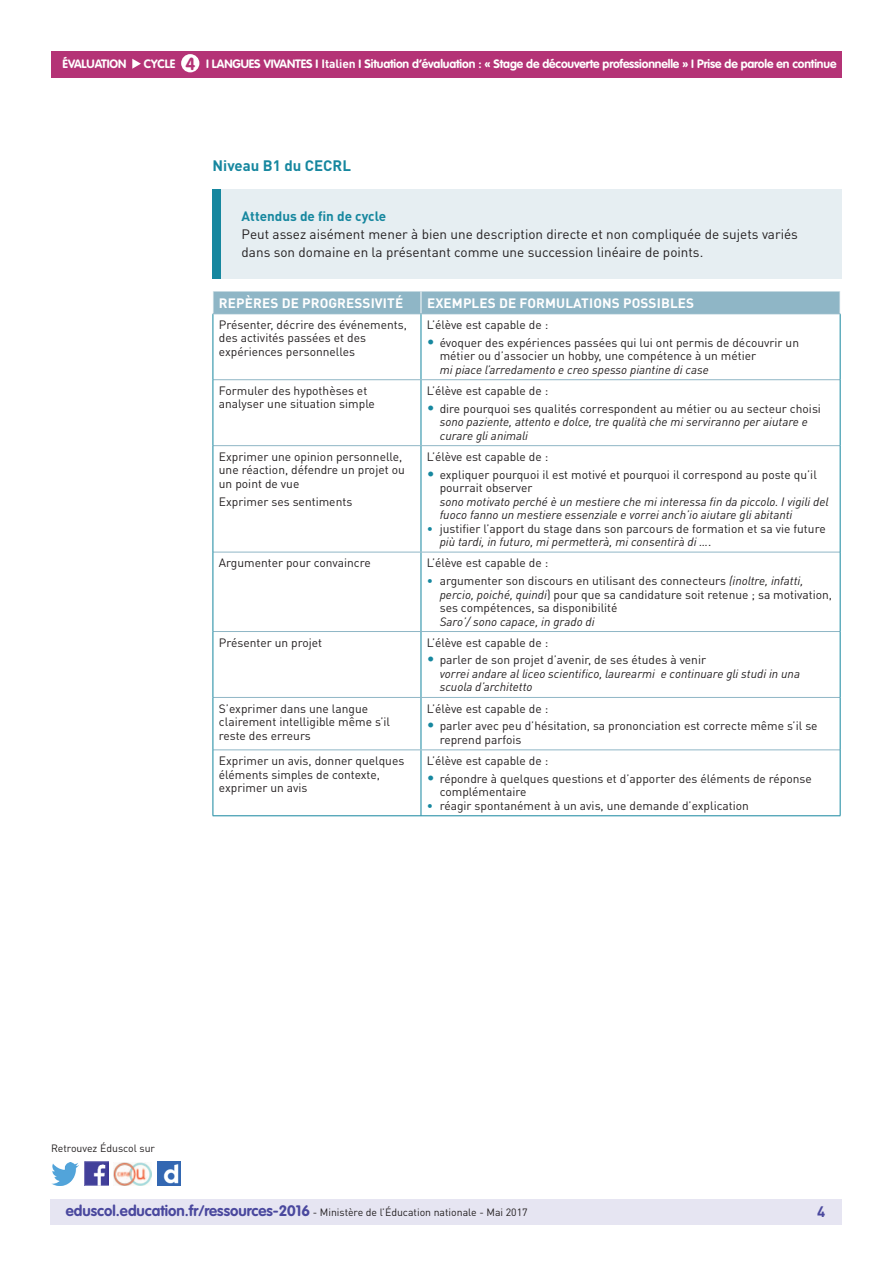
<style>
.page{position:relative;width:893px;height:1263px;background:#fff}
.page>*{position:absolute;margin:0;border:0;box-sizing:border-box;transform-origin:0 0}
.t1{font:700 17.25px "VAG Rounded Std";color:#b43376}
.t2{font:700 15px "DIN Pro";color:#16879f}
.t3{font:700 15px "DIN Pro";color:#4a489e}
.t4{font:13.5px/18px "DIN Pro";color:#231f20}
.t5{font:700 13.5px "DIN Pro";letter-spacing:.01em;color:#fff}
.t6{font:700 13.5px "DIN Pro";color:#16879f}
.t7{font:12px/13.5px "DIN Pro";color:#231f20}
.t8{font:italic 12px/13.5px "DIN Pro";color:#231f20}
.t9{font:700 12px "VAG Rounded Std";letter-spacing:-.01em;color:#fff}
.t10{font:10.5px "DIN Pro";color:#231f20}
.s1{font-family:"DIN Pro"}
.s2{font-size:15px;color:#16879f}
.s3{font-style:normal;font-size:15px;color:#16879f}
.s4{font-style:normal}
.s5{color:#16879f}
.s6{font-style:italic}
.s7{font-family:"VAG Rounded Std";font-weight:700;font-size:15px;color:#4a489e}
</style>
<div class="page">
<div style="left:50px;top:1199px;width:791px;height:26px;background:#e6e5f2"></div>
<div style="left:51px;top:51px;width:791px;height:27px;background:#b43376"></div>
<svg style="left:132px;top:59px;width:9px;height:10px"></svg>
<div style="left:181px;top:54px;width:18px;height:18px;background:#fff;border-radius:50%"></div>
<img style="left:85px;top:1162px;width:23px;height:23px">
<img style="left:51px;top:1163px;width:28px;height:22px">
<img style="left:158px;top:1162px;width:22px;height:23px">
<img style="left:114px;top:1163px;width:38px;height:22px">
<hr style="left:421px;top:314px;width:1px;height:65px;background:#16879f">
<hr style="left:421px;top:380px;width:1px;height:65px;background:#16879f">
<hr style="left:421px;top:446px;width:1px;height:106px;background:#16879f">
<hr style="left:421px;top:552px;width:1px;height:79px;background:#16879f">
<hr style="left:421px;top:632px;width:1px;height:65px;background:#16879f">
<hr style="left:421px;top:698px;width:1px;height:51px;background:#16879f">
<hr style="left:421px;top:750px;width:1px;height:65px;background:#16879f">
<hr style="left:213px;top:379px;width:208px;height:1px;background:#8fb6c6">
<hr style="left:421px;top:379px;width:419px;height:1px;background:#8fb6c6">
<hr style="left:213px;top:445px;width:208px;height:1px;background:#8fb6c6">
<hr style="left:421px;top:445px;width:419px;height:1px;background:#8fb6c6">
<hr style="left:213px;top:552px;width:208px;height:1px;background:#8fb6c6">
<hr style="left:421px;top:552px;width:419px;height:1px;background:#8fb6c6">
<hr style="left:213px;top:631px;width:208px;height:1px;background:#8fb6c6">
<hr style="left:421px;top:631px;width:419px;height:1px;background:#8fb6c6">
<hr style="left:213px;top:697px;width:208px;height:1px;background:#8fb6c6">
<hr style="left:421px;top:697px;width:419px;height:1px;background:#8fb6c6">
<hr style="left:213px;top:749px;width:208px;height:1px;background:#8fb6c6">
<hr style="left:421px;top:749px;width:419px;height:1px;background:#8fb6c6">
<hr style="left:213px;top:314px;width:1px;height:66px;background:#16879f">
<hr style="left:840px;top:314px;width:1px;height:66px;background:#16879f">
<hr style="left:213px;top:380px;width:1px;height:66px;background:#16879f">
<hr style="left:840px;top:380px;width:1px;height:66px;background:#16879f">
<hr style="left:213px;top:446px;width:1px;height:106px;background:#16879f">
<hr style="left:840px;top:446px;width:1px;height:106px;background:#16879f">
<hr style="left:213px;top:552px;width:1px;height:79px;background:#16879f">
<hr style="left:840px;top:552px;width:1px;height:79px;background:#16879f">
<hr style="left:213px;top:631px;width:1px;height:66px;background:#16879f">
<hr style="left:840px;top:631px;width:1px;height:66px;background:#16879f">
<hr style="left:213px;top:697px;width:1px;height:53px;background:#16879f">
<hr style="left:840px;top:697px;width:1px;height:53px;background:#16879f">
<hr style="left:213px;top:750px;width:1px;height:65px;background:#16879f">
<hr style="left:840px;top:750px;width:1px;height:65px;background:#16879f">
<hr style="left:213px;top:815px;width:208px;height:1px;background:#16879f">
<hr style="left:421px;top:815px;width:419px;height:1px;background:#16879f">
<div style="left:213px;top:291px;width:628px;height:23px;background:#8fb6c6"></div>
<hr style="left:213px;top:313px;width:208px;height:1px;background:#8fb6c6">
<hr style="left:421px;top:313px;width:419px;height:1px;background:#8fb6c6">
<div style="left:212px;top:189px;width:629px;height:90px;background:#e6eef2"></div>
<div style="left:212px;top:189px;width:8px;height:90px;background:#16879f"></div>
<p class="t9" style="left:63px;top:57px;width:65px">ÉVALUATION</p>
<p class="t9" style="left:144px;top:57px;width:33px">CYCLE</p>
<p class="t9" style="left:206px;top:57px;width:65px">I Langues vivante</p>
<h1 class="t1" style="left:185px;top:53px;width:11px">4</h1>
<p class="t9" style="left:306px;top:57px;width:532px">s I <span class="s1">I TALIEN</span> I Situation d’évaluation : « Stage de découverte professionnelle » I Prise de parole en continue</p>
<p class="t2" style="left:213px;top:156px;width:138px">N IVEAU B1 DU CECRL</p>
<p class="t6" style="left:242px;top:207px;width:146px">ATTENDUS DE FIN DE CYCLE</p>
<p class="t4" style="left:242px;top:225px;width:558px">Peut assez aisément mener à bien une description directe et non compliquée de sujets variés dans son domaine en la présentant comme une succession linéaire de points.</p>
<p class="t5" style="left:219px;top:294px;width:184px">REPÈRES DE PROGRESSIVITÉ</p>
<p class="t5" style="left:427px;top:294px;width:269px">EXEMPLES DE FORMULATIONS POSSIBLES</p>
<p class="t7" style="left:219px;top:318px;width:190px">Présenter, décrire des événements, des activités passées et des expériences personnelles</p>
<p class="t7" style="left:427px;top:318px;width:123px">L’élève est capable de :</p>
<p class="t7" style="left:440px;top:335px;width:361px;text-indent:-13px"><span class="s2">•</span> évoquer des expériences passées qui lui ont permis de découvrir un métier ou d’associer un hobby, une compétence à un métier</p>
<p class="t8" style="left:440px;top:362px;width:270px">mi piace l’arredamento e creo spesso piantine di case</p>
<p class="t7" style="left:219px;top:384px;width:158px">Formuler des hypothèses et analyser une situation simple</p>
<p class="t7" style="left:427px;top:384px;width:123px">L’élève est capable de :</p>
<p class="t8" style="left:440px;top:401px;width:383px;text-indent:-13px"><span class="s3">•</span> <span class="s4">dire pourquoi ses qualités correspondent au métier ou au secteur choisi </span>sono paziente, attento e dolce, tre qualità che mi serviranno per aiutare e curare gli animali</p>
<p class="t7" style="left:219px;top:449px;width:187px">Exprimer une opinion personnelle, une réaction, défendre un projet ou un point de vue</p>
<p class="t7" style="left:219px;top:494px;width:135px">Exprimer ses sentiments</p>
<p class="t7" style="left:427px;top:449px;width:123px">L’élève est capable de :</p>
<p class="t7" style="left:440px;top:467px;width:379px;text-indent:-13px"><span class="s2">•</span> expliquer pourquoi il est motivé et pourquoi il correspond au poste qu’il pourrait observer</p>
<p class="t8" style="left:440px;top:494px;width:390px">sono motivato perché è un mestiere che mi interessa fin da piccolo. I vigili del fuoco fanno un mestiere essenziale e vorrei anch’io aiutare gli abitanti</p>
<p class="t7" style="left:440px;top:521px;width:387px;text-indent:-13px"><span class="s5">•</span> justifier l’apport du stage dans son parcours de formation et sa vie future <span class="s6">più tardi, in futuro, mi permetterà, mi consentirà di …</span>.</p>
<p class="t7" style="left:219px;top:556px;width:153px">Argumenter pour convaincre</p>
<p class="t7" style="left:427px;top:556px;width:123px">L’élève est capable de :</p>
<p class="t7" style="left:440px;top:574px;width:394px;text-indent:-13px"><span class="s5">•</span> argumenter son discours en utilisant des connecteurs <span class="s6">(inoltre, infatti, percio, poiché, quindi</span>) pour que sa candidature soit retenue ; sa motivation, ses compétences, sa disponibilité</p>
<p class="t8" style="left:440px;top:614px;width:156px">Saro’/ sono capace, in grado di</p>
<p class="t7" style="left:219px;top:635px;width:105px">Présenter un projet</p>
<p class="t7" style="left:427px;top:635px;width:123px">L’élève est capable de :</p>
<p class="t8" style="left:440px;top:653px;width:362px;text-indent:-13px"><span class="s3">•</span> <span class="s4">parler de son projet d’avenir, de ses études à venir<br></span>vorrei andare al liceo scientifico, laurearmi e continuare gli studi in una scuola d’architetto</p>
<p class="t7" style="left:219px;top:701px;width:173px">S’exprimer dans une langue clairement intelligible même s’il reste des erreurs</p>
<p class="t7" style="left:427px;top:701px;width:123px">L’élève est capable de :</p>
<p class="t7" style="left:440px;top:719px;width:379px;text-indent:-13px"><span class="s2">•</span> parler avec peu d’hésitation, sa prononciation est correcte même s’il se reprend parfois</p>
<p class="t7" style="left:219px;top:754px;width:187px">Exprimer un avis, donner quelques éléments simples de contexte, exprimer un avis</p>
<p class="t7" style="left:427px;top:754px;width:123px">L’élève est capable de :</p>
<p class="t7" style="left:440px;top:771px;width:374px;text-indent:-13px"><span class="s2">•</span> répondre à quelques questions et d’apporter des éléments de réponse complémentaire</p>
<p class="t7" style="left:427px;top:798px;width:323px"><span class="s5">•</span> réagir spontanément à un avis, une demande d’explication</p>
<p class="t10" style="left:51px;top:1141px;width:106px">Retrouvez Éduscol sur</p>
<p class="t10" style="left:66px;top:1205px;width:463px"><span class="s7">eduscol.education.fr/ressources-2016</span> - Ministère de l’Éducation nationale - Mai 2017</p>
<p class="t3" style="left:817px;top:1201px;width:10px">4</p>
</div>
